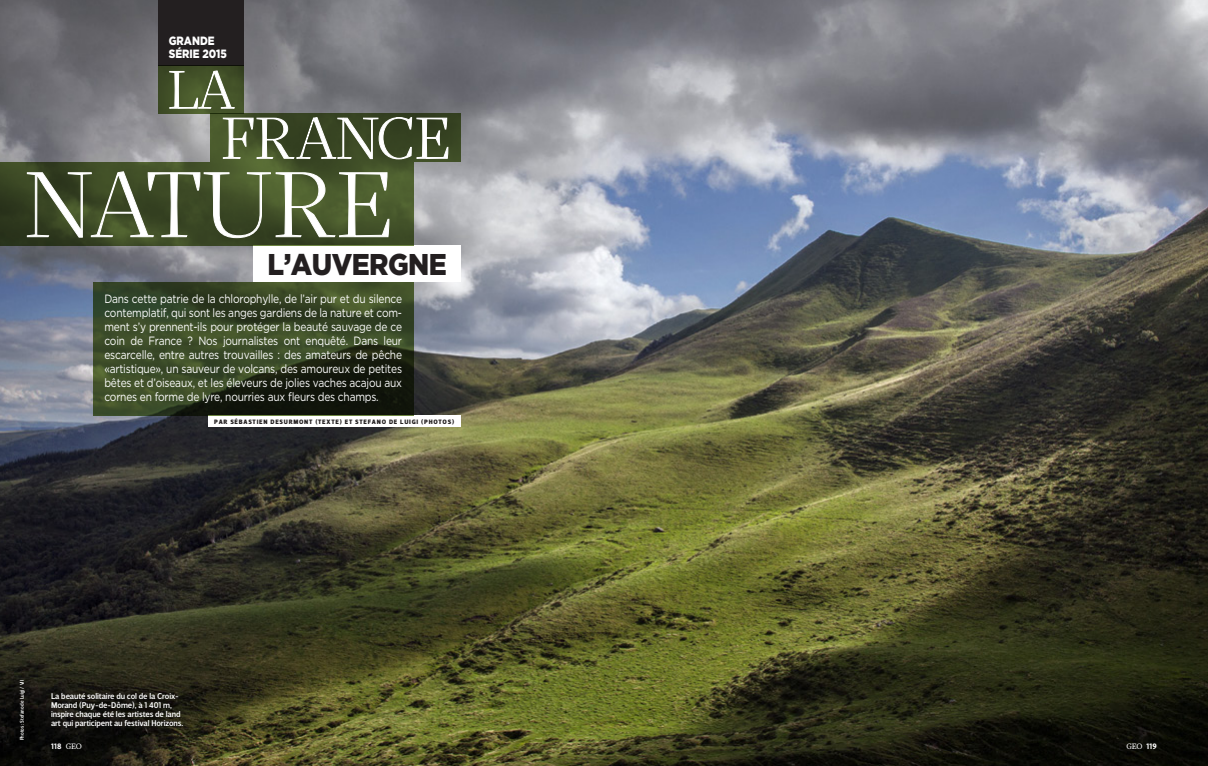
<style>
.page{position:relative;width:1208px;height:766px;background:#fff}
.page>*{position:absolute;margin:0;border:0;box-sizing:border-box;transform-origin:0 0}
.TITRE__NATURE{font:300 94px "Mafra Display";letter-spacing:-.01em;color:#fff}
.TITRE__FRANCE{font:300 59px "Mafra Display";letter-spacing:-.01em;color:#fff}
.TITRE__LA{font:300 54px "Mafra Display";color:#fff}
.NOM_REGIONS{font:900 30px "Gotham";letter-spacing:-.02em;color:#231f20;scale:.9 1}
.CHAPO_FRANCE_NATURE{font:12px/14px "Gotham";letter-spacing:-.02em;color:#fff;text-align:justify;scale:.85 1}
.GRANDE_SERIE_2015{font:900 12px/13px "Gotham";color:#fff;scale:.85 1}
.LEGENDE_MEDIUM_NB{font:500 8.5px/9px "Velino Sans";letter-spacing:-.01em;color:#fff}
.ROULETTE{font:700 8px "Velino Sans";color:#fff}
.ROULETTE-2{font:8px "Mafra";color:#fff}
.SIGNATURE_OUV{font:900 6.5px "Velino Sans";letter-spacing:.115em;color:#231f20}
.CREDIT_PHOTO_NB{font:500 5.5px "Velino Sans";color:#fff;scale:.9 1}
.s1{font-family:"Mafra";font-weight:400}
.s2{font-family:"Velino Sans";font-weight:700}
</style>
<div class="page">
<img style="left:0;top:0;width:1208px;height:765px">
<div style="left:159px;top:0;width:85px;height:65px;background:#231f20"></div>
<div style="left:208px;top:415px;width:253px;height:12px;background:#fff"></div>
<svg style="left:93px;top:282px;width:320px;height:133px;background:#303d20"></svg>
<div style="left:254px;top:245px;width:207px;height:37px;background:#fff"></div>
<svg style="left:0;top:162px;width:413px;height:83px;background:#3d4a25"></svg>
<svg style="left:27px;top:171px;width:362px;height:67px;background:#54613e"></svg>
<svg style="left:210px;top:113px;width:251px;height:49px;background:#3e4c26"></svg>
<svg style="left:223px;top:117px;width:225px;height:42px;background:#596446"></svg>
<div style="left:159px;top:65px;width:85px;height:48px;background:linear-gradient(to bottom,#394623,#455429)"></div>
<svg style="left:169px;top:70px;width:66px;height:39px;background:#606d48"></svg>
<p class="GRANDE_SERIE_2015" style="left:169px;top:34px;width:70px">GRANDE<br>SÉRIE 2015</p>
<p class="TITRE__LA" style="left:168px;top:57px;width:69px">LA</p>
<p class="TITRE__FRANCE" style="left:221px;top:102px;width:230px">FRANCE</p>
<p class="TITRE__NATURE" style="left:25px;top:148px;width:369px">NATURE</p>
<p class="NOM_REGIONS" style="left:267px;top:244px;width:201px">L’AUVERGNE</p>
<p class="CHAPO_FRANCE_NATURE" style="left:104px;top:291px;width:352px">Dans cette patrie de la chlorophylle, de l’air pur et du silence contemplatif, qui sont les anges gardiens de la nature et com&shy;ment s’y prennent-ils pour protéger la beauté sauvage de ce coin de France ? Nos journalistes ont enquêté. Dans leur escarcelle, entre autres trouvailles : des amateurs de pêche «artistique», un sauveur de volcans, des amoureux de petites bêtes et d’oiseaux, et les éleveurs de jolies vaches acajou aux cornes en forme de lyre, nourries aux fleurs des champs.</p>
<p class="SIGNATURE_OUV" style="left:214px;top:417px;width:241px">PAR SÉBASTIEN DESURMONT (TEXTE) ET STEFANO DE LUIGI (PHOTOS)</p>
<p class="CREDIT_PHOTO_NB" style="left:19px;top:740px;width:68px;rotate:-90deg">Photos : Stefano de Luigi / VII</p>
<p class="LEGENDE_MEDIUM_NB" style="left:51px;top:691px;width:134px">La beauté solitaire du col de la Croix-Morand (Puy-de-Dôme), à 1 401 m, inspire chaque été les artistes de land art qui participent au festival Horizons.</p>
<p class="ROULETTE" style="left:51px;top:740px;width:33px">118 <span class="s1">GEO</span></p>
<p class="ROULETTE-2" style="left:1126px;top:741px;width:32px">GEO <span class="s2">119</span></p>
</div>
